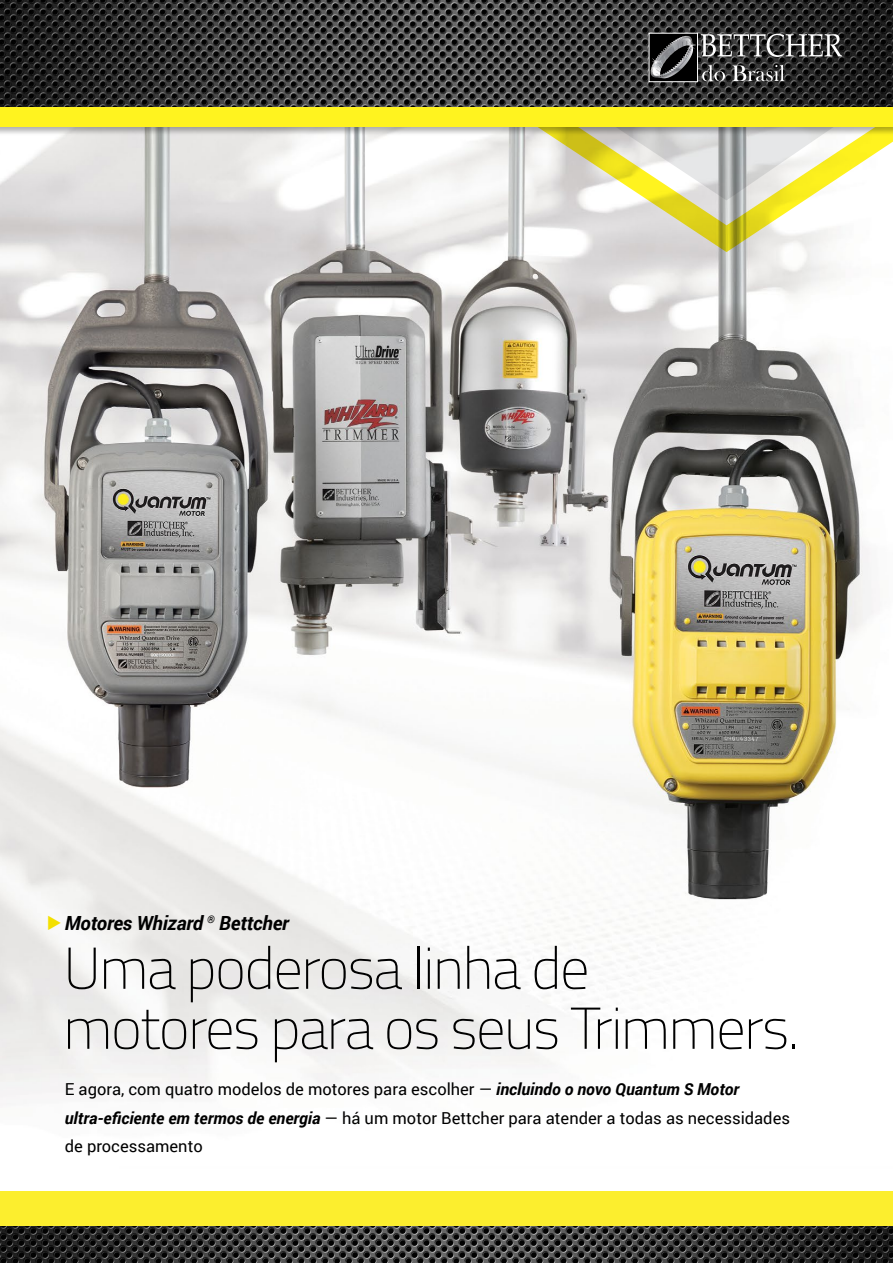
<style>
.page{position:relative;width:893px;height:1263px;background:#fff}
.page>*{position:absolute;margin:0;border:0;box-sizing:border-box;transform-origin:0 0}
.t1{font:100 58.8px/60px "Titillium";letter-spacing:-.025em;color:#000}
.t2{font:italic 700 19.5px "Roboto";letter-spacing:-.01em;color:#000}
.t3{font:16.5px/28.5px "Roboto";color:#000}
.s1{font-weight:700;font-style:italic}
</style>
<div class="page">
<img style="left:0;top:136px;width:874px;height:962px">
<svg style="left:529px;top:136px;width:364px;height:116px"></svg>
<img style="left:0;top:0;width:893px;height:107px">
<div style="left:0;top:107px;width:893px;height:29px;background:#000;opacity:.3"></div>
<div style="left:0;top:107px;width:893px;height:20px;background:#fff31f"></div>
<div style="left:0;top:1191px;width:893px;height:40px;background:#fcee2e"></div>
<img style="left:0;top:1227px;width:893px;height:36px">
<svg style="left:701px;top:34px;width:141px;height:23px"></svg>
<svg style="left:702px;top:65px;width:83px;height:16px"></svg>
<svg style="left:651px;top:35px;width:45px;height:45px;fill:#000"></svg>
<div style="left:649px;top:33px;width:49px;height:49px;border:1px solid #fdfdfd"></div>
<img style="left:672px;top:36px;width:15px;height:7px">
<svg style="left:48px;top:915px;width:13px;height:15px"></svg>
<p class="t2" style="left:65px;top:909px;width:226px">Motores Whizard <sup>®</sup> Bettcher</p>
<h1 class="t1" style="left:63px;top:935px;width:737px">Uma poderosa linha de motores para os seus Trimmers.</h1>
<p class="t3" style="left:65px;top:1074px;width:727px">E agora, com quatro modelos de motores para escolher — <span class="s1">incluindo o novo Quantum S Motor ultra-eficiente em termos de energia</span> — há um motor Bettcher para atender a todas as necessidades de processamento</p>
</div>
